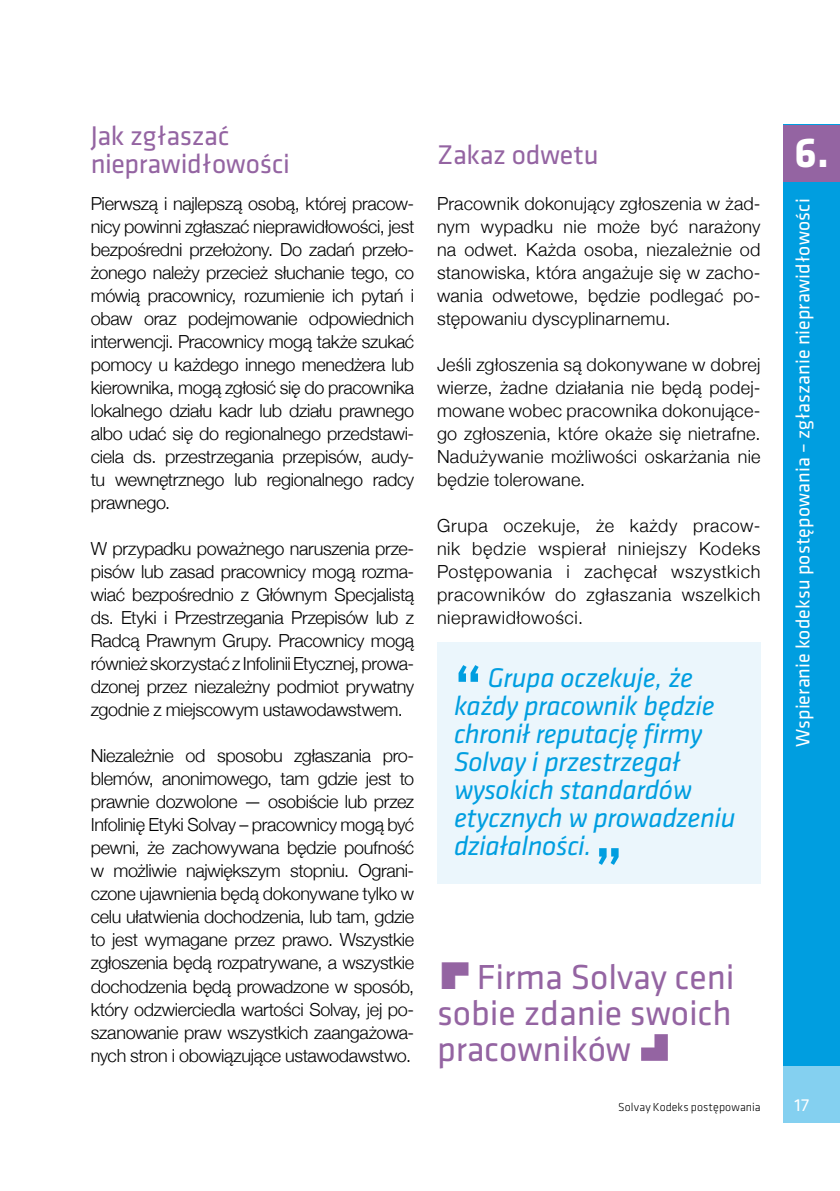
<style>
.page{position:relative;width:840px;height:1191px;background:#fff}
.page>*{position:absolute;margin:0;border:0;box-sizing:border-box;transform-origin:0 0}
.t1{font:500 60px "Klavika";color:#009ee0}
.t2{font:700 43.4px "Klavika";color:#fff}
.t3{font:36px/36px "Klavika";color:#9464a2;text-align:justify}
.t4{font:italic 28px/28px "Klavika";letter-spacing:-.015em;color:#009ee0}
.t5{font:28px/28px "Klavika";letter-spacing:-.01em;color:#9464a2}
.t6{font:20px "Klavika";color:#fff}
.t7{font:300 18px/23px "Helvetica Neue";letter-spacing:-.005em;color:#000;text-align:justify}
.t8{font:18px "Klavika";color:#fff}
.t9{font:300 12px "Klavika";letter-spacing:.005em;color:#000}
.s1{font-weight:500;font-style:normal;font-size:60px}
</style>
<div class="page">
<div style="left:782px;top:125px;width:57px;height:941px;background:#009ee0"></div>
<div style="left:782px;top:1066px;width:57px;height:56px;background:#84d0f0"></div>
<div style="left:782px;top:125px;width:57px;height:56px;background:#9464a2"></div>
<svg style="left:641px;top:1034px;width:26px;height:26px"></svg>
<div style="left:437px;top:642px;width:323px;height:241px;background:#ebf6fc"></div>
<h3 class="t5" style="left:91px;top:121px;width:201px">Jak zgłaszać nieprawidłowości</h3>
<p class="t7" style="left:91px;top:192px;width:325px">Pierwszą i najlepszą osobą, której pracow&shy;nicy powinni zgłaszać nieprawidłowości, jest bezpośredni przełożony. Do zadań przeło&shy;żonego należy przecież słuchanie tego, co mówią pracownicy, rozumienie ich pytań i obaw oraz podejmowanie odpowiednich interwencji. Pracownicy mogą także szukać pomocy u każdego innego menedżera lub kierownika, mogą zgłosić się do pracownika lokalnego działu kadr lub działu prawnego albo udać się do regionalnego przedstawi&shy;ciela ds. przestrzegania przepisów, audy&shy;tu wewnętrznego lub regionalnego radcy prawnego.</p>
<p class="t7" style="left:91px;top:537px;width:325px">W przypadku poważnego naruszenia prze&shy;pisów lub zasad pracownicy mogą rozma&shy;wiać bezpośrednio z Głównym Specjalistą ds. Etyki i Przestrzegania Przepisów lub z Radcą Prawnym Grupy. Pracownicy mogą również skorzystać z Infolinii Etycznej, prowa&shy;dzonej przez niezależny podmiot prywatny zgodnie z miejscowym ustawodawstwem.</p>
<p class="t7" style="left:91px;top:744px;width:325px">Niezależnie od sposobu zgłaszania pro&shy;blemów, anonimowego, tam gdzie jest to prawnie dozwolone — osobiście lub przez Infolinię Etyki Solvay – pracownicy mogą być pewni, że zachowywana będzie poufność w możliwie największym stopniu. Ograni&shy;czone ujawnienia będą dokonywane tylko w celu ułatwienia dochodzenia, lub tam, gdzie to jest wymagane przez prawo. Wszystkie zgłoszenia będą rozpatrywane, a wszystkie dochodzenia będą prowadzone w sposób, który odzwierciedla wartości Solvay, jej po&shy;szanowanie praw wszystkich zaangażowa&shy;nych stron i obowiązujące ustawodawstwo.</p>
<h3 class="t5" style="left:437px;top:140px;width:163px">Zakaz odwetu</h3>
<p class="t7" style="left:437px;top:192px;width:325px">Pracownik dokonujący zgłoszenia w żad&shy;nym wypadku nie może być narażony na odwet. Każda osoba, niezależnie od stanowiska, która angażuje się w zacho&shy;wania odwetowe, będzie podlegać po&shy;stępowaniu dyscyplinarnemu.</p>
<p class="t7" style="left:437px;top:353px;width:325px">Jeśli zgłoszenia są dokonywane w dobrej wierze, żadne działania nie będą podej&shy;mowane wobec pracownika dokonujące&shy;go zgłoszenia, które okaże się nietrafne.<br>Nadużywanie możliwości oskarżania nie będzie tolerowane.</p>
<p class="t7" style="left:437px;top:514px;width:325px">Grupa oczekuje, że każdy pracow&shy;nik będzie wspierał niniejszy Kodeks Postępowania i zachęcał wszystkich pracowników do zgłaszania wszelkich nieprawidłowości.</p>
<h3 class="t4" style="left:454px;top:663px;width:283px"><span class="s1">“</span> Grupa oczekuje, że każdy pracownik będzie chronił reputację firmy<br>Solvay i przestrzegał wysokich standardów etycznych w prowadzeniu działalności.</h3>
<h1 class="t1" style="left:594px;top:829px;width:30px">”</h1>
<h3 class="t3" style="left:437px;top:957px;width:299px;text-indent:40px">Firma Solvay ceni sobie zdanie swoich pracowników</h3>
<p class="t9" style="left:617px;top:1100px;width:144px">Solvay Kodeks postępowania</p>
<h2 class="t2" style="left:794px;top:122px;width:36px">6.</h2>
<p class="t6" style="left:789px;top:746px;width:550px;rotate:-90deg">Wspieranie kodeksu postępowania – zgłaszanie nieprawidłowości</p>
<p class="t8" style="left:794px;top:1093px;width:16px">17</p>
</div>
